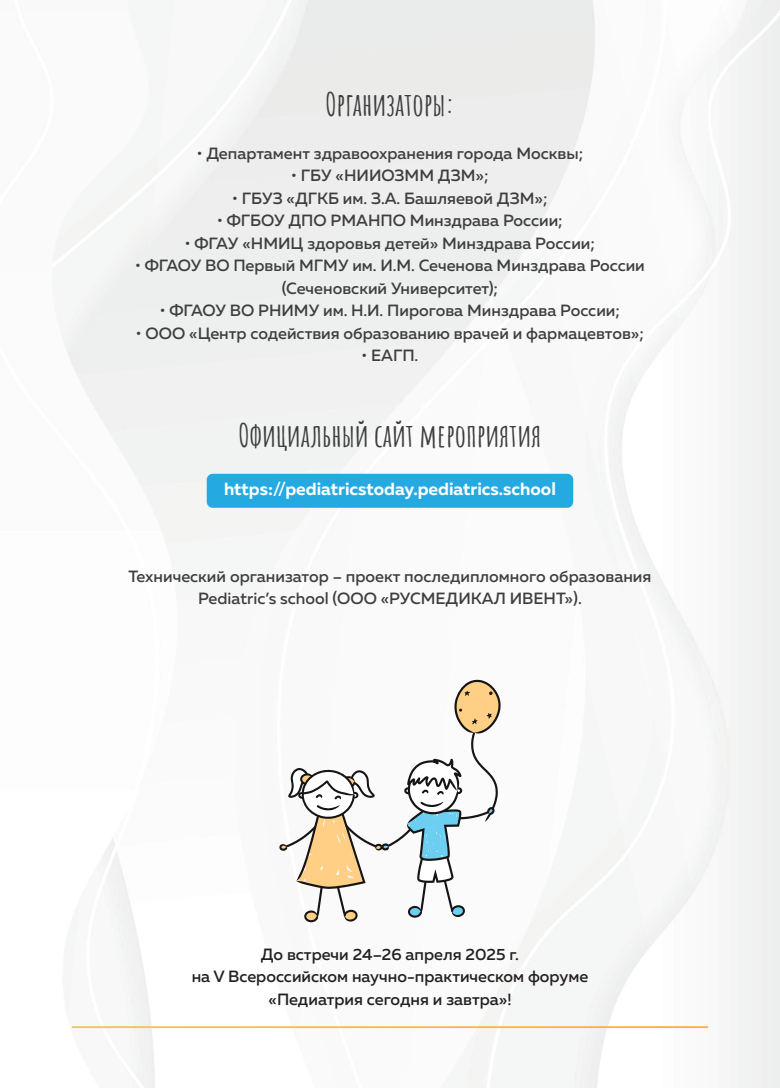
<style>
.page{position:relative;width:780px;height:1088px;background:#fff}
.page>*{position:absolute;margin:0;border:0;box-sizing:border-box;transform-origin:0 0}
.t1{font:700 31.25px "Amatic SC";color:#3e3e3f}
.t2{font:700 17.5px "Muller";color:#fff}
.t3{font:500 16.25px/22.5px "Muller";color:#3e3e3f;text-align:center}
.t4{font:500 16.25px/22.5px "Muller";color:#231f20;text-align:center}
</style>
<div class="page">
<img style="left:53px;top:0;width:727px;height:1088px">
<svg style="left:279px;top:680px;width:223px;height:242px"></svg>
<hr style="left:72px;top:1026px;width:636px;height:2px;background:#fff">
<div style="left:207px;top:474px;width:366px;height:34px;background:#24aae1;border-radius:6px"></div>
<h1 class="t1" style="left:325px;top:80px;width:130px">Организаторы:</h1>
<p class="t3" style="left:197px;top:142px;width:388px">• Департамент здравоохранения города Москвы;</p>
<p class="t3" style="left:291px;top:164px;width:199px">• ГБУ «НИИОЗММ ДЗМ»;</p>
<p class="t3" style="left:232px;top:187px;width:317px">• ГБУЗ «ДГКБ им. З.А. Башляевой ДЗМ»;</p>
<p class="t3" style="left:217px;top:209px;width:347px">• ФГБОУ ДПО РМАНПО Минздрава России;</p>
<p class="t3" style="left:185px;top:232px;width:412px">• ФГАУ «НМИЦ здоровья детей» Минздрава России;</p>
<p class="t3" style="left:135px;top:254px;width:511px">• ФГАОУ ВО Первый МГМУ им. И.М. Сеченова Минздрава России (Сеченовский Университет);</p>
<p class="t3" style="left:160px;top:299px;width:462px">• ФГАОУ ВО РНИМУ им. Н.И. Пирогова Минздрава России;</p>
<p class="t3" style="left:136px;top:322px;width:509px">• ООО «Центр содействия образованию врачей и фармацевтов»;</p>
<p class="t3" style="left:361px;top:344px;width:58px">• ЕАГП.</p>
<h1 class="t1" style="left:238px;top:411px;width:305px">Официальный сайт мероприятия</h1>
<p class="t2" style="left:224px;top:478px;width:333px">https://pediatricstoday.pediatrics.school</p>
<p class="t3" style="left:128px;top:565px;width:524px">Технический организатор – проект последипломного образования<br>Pediatric’s school (ООО «РУСМЕДИКАЛ ИВЕНТ»).</p>
<p class="t4" style="left:192px;top:943px;width:398px">До встречи 24–26 апреля 2025 г.<br>на V Всероссийском научно-практическом форуме «Педиатрия сегодня и завтра»!</p>
</div>
